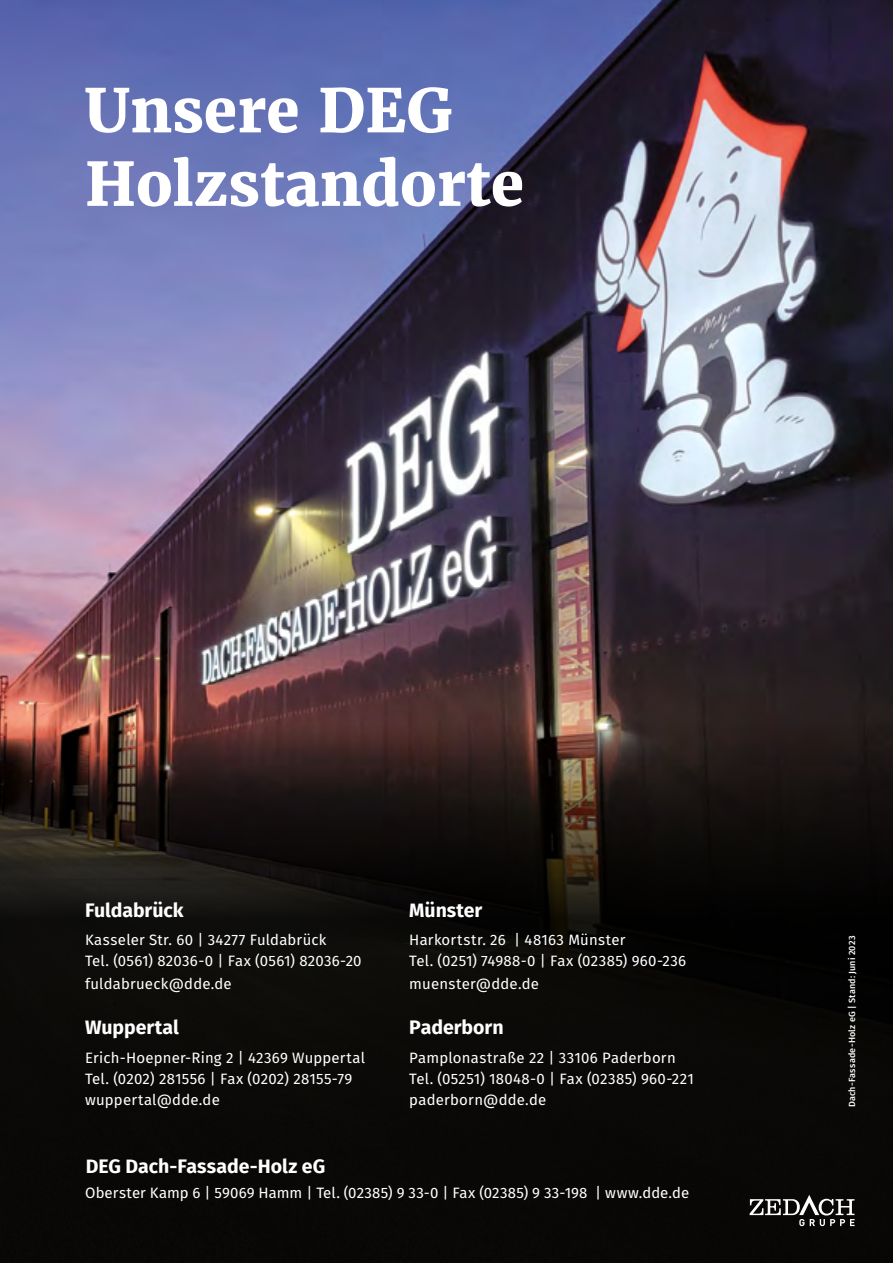
<style>
.page{position:relative;width:893px;height:1263px;background:#fff}
.page>*{position:absolute;margin:0;border:0;box-sizing:border-box;transform-origin:0 0}
.t1{font:800 60px "Merriweather";color:#fff}
.t2{font:700 19.5px "Fira Sans";color:#fff}
.t3{font:15px "Fira Sans";letter-spacing:.015em;color:#fff}
.t4{font:500 9px "Fira Sans";letter-spacing:.02em;color:#fff}
</style>
<div class="page">
<img style="left:0;top:0;width:893px;height:725px">
<svg style="left:0;top:725px;width:893px;height:538px;fill:#0a0907"></svg>
<svg style="left:750px;top:1195px;width:105px;height:31px"></svg>
<p class="t1" style="left:85px;top:72px;width:369px">Unsere DEG</p>
<p class="t1" style="left:85px;top:145px;width:441px">Holzstandorte</p>
<p class="t2" style="left:85px;top:894px;width:100px">Fuldabrück</p>
<p class="t3" style="left:85px;top:929px;width:243px">Kasseler Str. 60 | 34277 Fuldabrück</p>
<p class="t3" style="left:85px;top:950px;width:278px">Tel. (0561) 82036-0 | Fax (0561) 82036-20</p>
<p class="t3" style="left:85px;top:972px;width:148px">fuldabrueck@dde.de</p>
<p class="t2" style="left:85px;top:1011px;width:95px">Wuppertal</p>
<p class="t3" style="left:85px;top:1046px;width:282px">Erich-Hoepner-Ring 2 | 42369 Wuppertal</p>
<p class="t3" style="left:85px;top:1067px;width:269px">Tel. (0202) 281556 | Fax (0202) 28155-79</p>
<p class="t3" style="left:85px;top:1088px;width:136px">wuppertal@dde.de</p>
<p class="t2" style="left:409px;top:894px;width:75px">Münster</p>
<p class="t3" style="left:409px;top:929px;width:218px">Harkortstr. 26 | 48163 Münster</p>
<p class="t3" style="left:409px;top:950px;width:278px">Tel. (0251) 74988-0 | Fax (02385) 960-236</p>
<p class="t3" style="left:409px;top:972px;width:131px">muenster@dde.de</p>
<p class="t2" style="left:409px;top:1011px;width:96px">Paderborn</p>
<p class="t3" style="left:409px;top:1046px;width:268px">Pamplonastraße 22 | 33106 Paderborn</p>
<p class="t3" style="left:409px;top:1067px;width:286px">Tel. (05251) 18048-0 | Fax (02385) 960-221</p>
<p class="t3" style="left:409px;top:1088px;width:138px">paderborn@dde.de</p>
<p class="t2" style="left:86px;top:1149px;width:241px">DEG Dach-Fassade-Holz eG</p>
<p class="t3" style="left:85px;top:1181px;width:605px">Oberster Kamp 6 | 59069 Hamm | Tel. (02385) 9 33-0 | Fax (02385) 9 33-198 | www.dde.de</p>
<p class="t4" style="left:845px;top:1107px;width:173px;rotate:-90deg">Dach-Fassade-Holz eG | Stand: Juni 2023</p>
</div>
